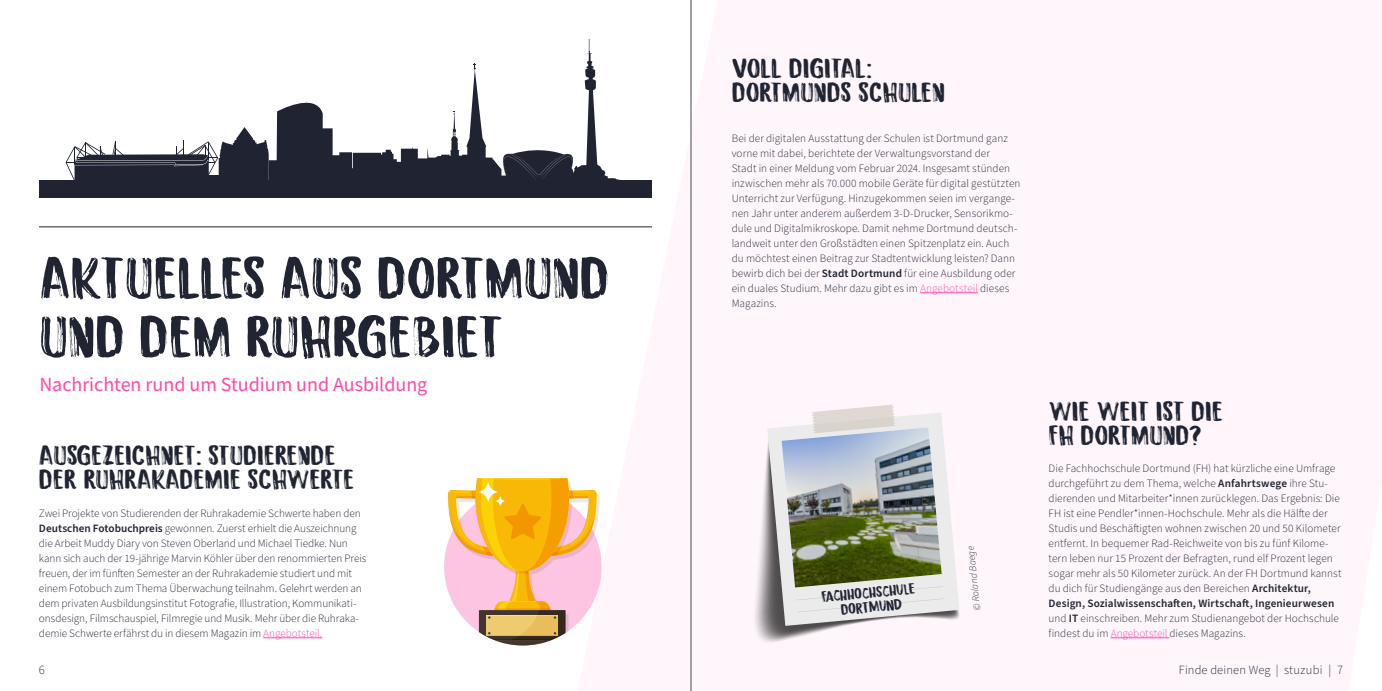
<style>
.page{position:relative;width:1382px;height:691px;background:#fff}
.page>*{position:absolute;margin:0;border:0;box-sizing:border-box;transform-origin:0 0}
.t1{font:58.75px/58.8px "Starboard";color:#212433}
.t2{font:27.5px/23.9px "Starboard";color:#212433}
.t3{font:20px "Source Sans Pro";color:#fc4aa9}
.t4{font:14.88px/14.4px "Starboard";color:#212433;text-align:center}
.t5{font:300 12.5px "Source Sans Pro";letter-spacing:.01em;color:#212433}
.t6{font:300 12.5px "Source Sans Pro";color:#222534}
.t7{font:300 11.25px/15px "Source Sans Pro";color:#212433}
.t8{font:italic 300 10px "Source Sans Pro";color:#212433}
.s1{font-weight:600}
.s2{color:#fc4aa9}
</style>
<div class="page">
<svg style="left:577px;top:131px;width:114px;height:560px;fill:#fff6fb"></svg>
<hr style="left:263px;top:637px;width:59px;height:1px;background:#fc4aa9">
<div style="left:33px;top:248px;width:583px;height:119px;background:#fff"></div>
<hr style="left:39px;top:227px;width:613px;height:1px;background:#212433">
<svg style="left:66px;top:39px;width:579px;height:142px"></svg>
<div style="left:39px;top:181px;width:613px;height:17px;background:#1f2332"></div>
<svg style="left:448px;top:478px;width:152px;height:173px"></svg>
<svg style="left:479px;top:482px;width:19px;height:20px"></svg>
<svg style="left:496px;top:496px;width:9px;height:10px"></svg>
<hr style="left:920px;top:292px;width:58px;height:1px;background:#fc4aa9">
<hr style="left:1111px;top:637px;width:58px;height:1px;background:#fc4aa9">
<svg style="left:763px;top:405px;width:195px;height:234px"></svg>
<img style="left:782px;top:427px;width:160px;height:160px">
<hr style="left:691px;top:0;width:1px;height:691px;background:#b3b2b2">
<h1 class="t1" style="left:39px;top:250px;width:571px">AKTUELLES AUS DORTMUND<br>UND DEM RUHRGEBIET</h1>
<h3 class="t3" style="left:39px;top:371px;width:390px">Nachrichten rund um Studium und Ausbildung</h3>
<h2 class="t2" style="left:39px;top:444px;width:317px">AUSGEZEICHNET: STUDIERENDE<br>DER RUHRAKADEMIE SCHWERTE</h2>
<p class="t7" style="left:39px;top:506px;width:329px">Zwei Projekte von Studierenden der Ruhrakademie Schwerte haben den <span class="s1">Deutschen Fotobuchpreis</span> gewonnen. Zuerst erhielt die Auszeichnung die Arbeit Muddy Diary von Steven Oberland und Michael Tiedke. Nun kann sich auch der 19-jährige Marvin Köhler über den renommierten Preis freuen, der im fünften Semester an der Ruhrakademie studiert und mit einem Fotobuch zum Thema Überwachung teilnahm. Gelehrt werden an dem privaten Ausbildungsinstitut Fotografie, Illustration, Kommunikati&shy;onsdesign, Filmschauspiel, Filmregie und Musik. Mehr über die Ruhraka&shy;demie Schwerte erfährst du in diesem Magazin im <span class="s2">Angebotsteil.</span></p>
<h2 class="t2" style="left:732px;top:57px;width:215px">VOLL DIGITAL:<br>DORTMUNDS SCHULEN</h2>
<p class="t7" style="left:732px;top:131px;width:290px">Bei der digitalen Ausstattung der Schulen ist Dortmund ganz vorne mit dabei, berichtete der Verwaltungsvorstand der<br>Stadt in einer Meldung vom Februar 2024. Insgesamt stünden inzwischen mehr als 70.000 mobile Geräte für digital gestützten Unterricht zur Verfügung. Hinzugekommen seien im vergange&shy;nen Jahr unter anderem außerdem 3-D-Drucker, Sensorikmo&shy;dule und Digitalmikroskope. Damit nehme Dortmund deutsch&shy;landweit unter den Großstädten einen Spitzenplatz ein. Auch du möchtest einen Beitrag zur Stadtentwicklung leisten? Dann bewirb dich bei der <span class="s1">Stadt Dortmund</span> für eine Ausbildung oder ein duales Studium. Mehr dazu gibt es im <span class="s2">Angebotsteil</span> dieses Magazins.</p>
<h3 class="t4" style="left:821px;top:591px;width:95px;rotate:-6deg">Fachhochschule<br>Dortmund</h3>
<p class="t8" style="left:970px;top:611px;width:66px;rotate:-96deg">© Roland Baege</p>
<h2 class="t2" style="left:1049px;top:400px;width:176px">WIE WEIT IST DIE<br>FH DORTMUND?</h2>
<p class="t7" style="left:1049px;top:461px;width:294px">Die Fachhochschule Dortmund (FH) hat kürzliche eine Umfrage durchgeführt zu dem Thema, welche <span class="s1">Anfahrtswege</span> ihre Stu&shy;dierenden und Mitarbeiter*innen zurücklegen. Das Ergebnis: Die FH ist eine Pendler*innen-Hochschule. Mehr als die Hälfte der Studis und Beschäftigten wohnen zwischen 20 und 50 Kilometer entfernt. In bequemer Rad-Reichweite von bis zu fünf Kilome&shy;tern leben nur 15 Prozent der Befragten, rund elf Prozent legen sogar mehr als 50 Kilometer zurück. An der FH Dortmund kannst du dich für Studiengänge aus den Bereichen <span class="s1">Architektur, Design, Sozialwissenschaften, Wirtschaft, Ingenieurwesen </span>und <span class="s1">IT</span> einschreiben. Mehr zum Studienangebot der Hochschule findest du im <span class="s2">Angebotsteil</span> dieses Magazins.</p>
<p class="t5" style="left:1179px;top:662px;width:154px">Finde deinen Weg | stuzubi |</p>
<p class="t6" style="left:39px;top:662px;width:7px">6</p>
<p class="t6" style="left:1337px;top:662px;width:7px">7</p>
</div>
